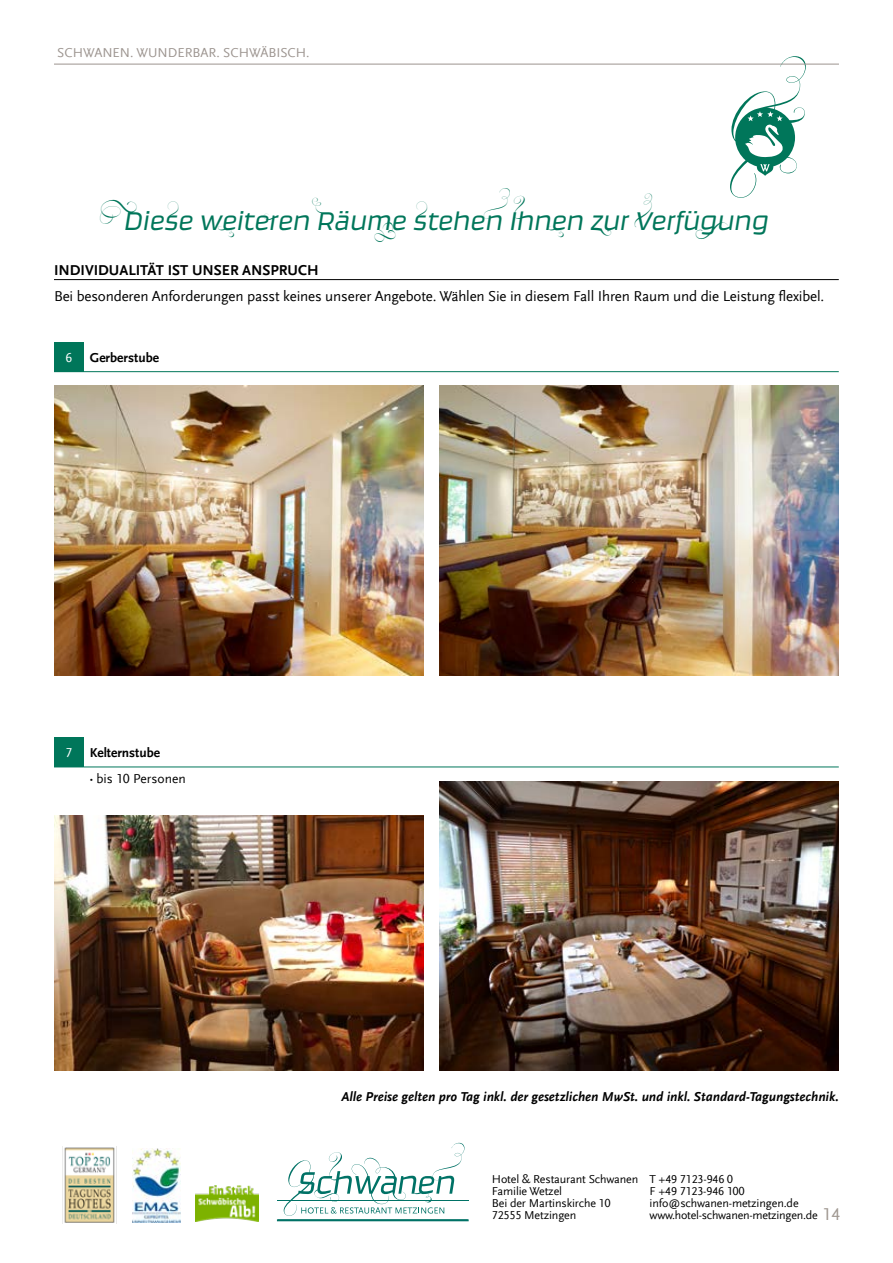
<style>
.page{position:relative;width:893px;height:1263px;background:#fff}
.page>*{position:absolute;margin:0;border:0;box-sizing:border-box;transform-origin:0 0}
.t1{font:italic 300 30px "Ginger Pro";color:#00765a}
.t2{font:18px "Scala Sans Offc";color:#a09891}
.t3{font:15px "Scala Sans Offc";letter-spacing:-.01em;color:#000}
.t4{font:700 15px "Scala Sans Offc";color:#000}
.t5{font:italic 700 13.5px "Scala Sans Offc";color:#000}
.t6{font:700 13.5px/25.8px "Scala Sans Offc";color:#000}
.t7{font:13.5px "Scala Sans Offc";color:#9c948f}
.t8{font:13.5px "Scala Sans Offc";color:#fff}
.t9{font:12px/12px "Scala Sans Offc";letter-spacing:-.01em;color:#000}
.s1{font-weight:400}
</style>
<div class="page">
<hr style="left:277px;top:1200px;width:191px;height:1px;background:#007266">
<svg style="left:284px;top:1143px;width:180px;height:73px"></svg>
<img style="left:62px;top:1146px;width:76px;height:78px">
<div style="left:277px;top:1219px;width:192px;height:2px;border:2px solid #007266"></div>
<img style="left:133px;top:1148px;width:48px;height:74px">
<img style="left:195px;top:1185px;width:64px;height:36px">
<svg style="left:730px;top:56px;width:76px;height:142px"></svg>
<hr style="left:54px;top:64px;width:785px;height:1px;background:#9c948f">
<hr style="left:54px;top:279px;width:785px;height:1px;background:#000">
<div style="left:54px;top:342px;width:30px;height:30px;background:#00765a"></div>
<hr style="left:84px;top:371px;width:755px;height:1px;background:#00765a">
<div style="left:54px;top:737px;width:30px;height:30px;background:#00765a"></div>
<hr style="left:84px;top:767px;width:755px;height:1px;background:#00765a">
<hr style="left:54px;top:767px;width:30px;height:1px;background:#00765a">
<img style="left:54px;top:386px;width:370px;height:289px">
<img style="left:54px;top:815px;width:370px;height:255px">
<img style="left:439px;top:386px;width:400px;height:289px">
<img style="left:439px;top:781px;width:400px;height:289px">
<p class="t7" style="left:57px;top:46px;width:254px">SCHWANEN. WUNDERBAR. SCHWÄBISCH.</p>
<h1 class="t1" style="left:124px;top:203px;width:646px">Diese weiteren Räume stehen Ihnen zur Verfügung</h1>
<p class="t4" style="left:54px;top:261px;width:266px">INDIVIDUALITÄT IST UNSER ANSPRUCH</p>
<p class="t3" style="left:54px;top:288px;width:772px">Bei besonderen Anforderungen passt keines unserer Angebote. Wählen Sie in diesem Fall Ihren Raum und die Leistung flexibel.</p>
<p class="t8" style="left:66px;top:350px;width:8px">6</p>
<p class="t6" style="left:90px;top:345px;width:71px">Gerberstube</p>
<p class="t8" style="left:66px;top:745px;width:8px">7</p>
<p class="t6" style="left:90px;top:740px;width:97px">Kelternstube<br>· <span class="s1">bis 10 Personen</span></p>
<p class="t5" style="left:341px;top:1089px;width:499px">Alle Preise gelten pro Tag inkl. der gesetzlichen MwSt. und inkl. Standard-Tagungstechnik.</p>
<p class="t9" style="left:492px;top:1173px;width:148px">Hotel &amp; Restaurant Schwanen<br>Familie Wetzel<br>Bei der Martinskirche 10<br>72555 Metzingen</p>
<p class="t9" style="left:650px;top:1173px;width:170px">T +49 7123-946 0<br>F +49 7123-946 100 info@schwanen-metzingen.de www.hotel-schwanen-metzingen.de</p>
<h2 class="t2" style="left:822px;top:1204px;width:19px">14</h2>
</div>
